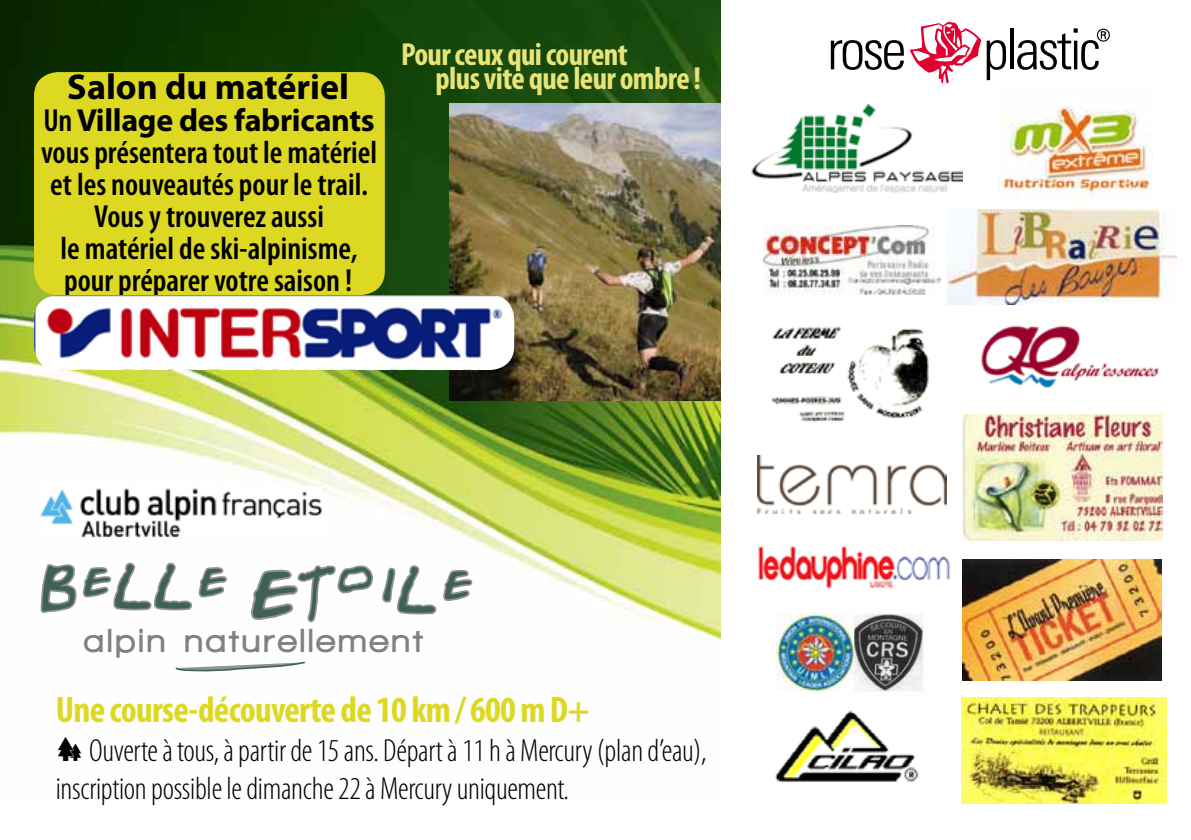
<style>
.page{position:relative;width:1191px;height:840px;background:#fff}
.page>*{position:absolute;margin:0;border:0;box-sizing:border-box;transform-origin:0 0}
.t1{font:88px "Gregor Miller's Friends Font Regular";color:#406252}
.t2{font:52.8px "Gregor Miller's Friends Font Regular";color:#406252}
.t3{font:51.2px "Gregor Miller's Friends Font Regular";color:#406252}
.t4{font:48px "Pictogramz by marioz";color:#000}
.t5{font:700 condensed 37px "Myriad Pro";letter-spacing:-.02em;color:#ddd922}
.t6{font:700 36px "Myriad Pro";color:#000}
.t7{font:900 34px "Walkway";letter-spacing:.11em;color:#808183}
.t8{font:600 condensed 32px/32px "Myriad Pro";color:#000;text-align:center}
.t9{font:300 condensed 32px/38.4px "Myriad Pro";letter-spacing:-.01em;color:#000}
.t10{font:700 condensed 32px/24px "Myriad Pro";letter-spacing:-.02em;color:#e8e478}
.s1{font-weight:700;font-stretch:normal}
</style>
<div class="page">
<img style="left:0;top:0;width:720px;height:672px">
<svg style="left:39px;top:560px;width:191px;height:53px"></svg>
<svg style="left:174px;top:660px;width:133px;height:11px"></svg>
<svg style="left:249px;top:562px;width:226px;height:62px"></svg>
<img style="left:963px;top:559px;width:198px;height:120px">
<img style="left:998px;top:107px;width:154px;height:93px">
<img style="left:948px;top:209px;width:228px;height:95px">
<img style="left:758px;top:546px;width:192px;height:43px">
<img style="left:961px;top:697px;width:205px;height:105px">
<img style="left:775px;top:710px;width:144px;height:72px">
<img style="left:763px;top:225px;width:177px;height:70px">
<img style="left:757px;top:455px;width:189px;height:58px">
<img style="left:853px;top:614px;width:71px;height:78px">
<img style="left:776px;top:613px;width:77px;height:77px">
<img style="left:772px;top:326px;width:157px;height:96px">
<img style="left:981px;top:325px;width:178px;height:63px">
<svg style="left:831px;top:40px;width:73px;height:30px"></svg>
<svg style="left:910px;top:22px;width:96px;height:62px"></svg>
<hr style="left:1010px;top:28px;width:3px;height:41px;background:#000">
<svg style="left:1017px;top:28px;width:92px;height:42px"></svg>
<img style="left:751px;top:104px;width:212px;height:88px">
<div style="left:34px;top:72px;width:351px;height:223px;background:#ddd922;border-radius:24px"></div>
<img style="left:40px;top:485px;width:283px;height:52px">
<img style="left:449px;top:103px;width:271px;height:297px">
<img style="left:34px;top:295px;width:480px;height:75px">
<img style="left:963px;top:414px;width:199px;height:126px">
<p class="t6" style="left:67px;top:63px;width:283px">Salon du matériel</p>
<p class="t8" style="left:41px;top:105px;width:337px">Un <span class="s1">Village des fabricants </span>vous présentera tout le matériel et les nouveautés pour le trail.<br>Vous y trouverez aussi<br>le matériel de ski-alpinisme, pour préparer votre saison !</p>
<p class="t10" style="left:435px;top:41px;width:267px;text-indent:-35px">Pour ceux qui courent<br>plus vite que leur ombre !</p>
<h3 class="t3" style="left:38px;top:574px;width:190px">belle</h3>
<h2 class="t2" style="left:297px;top:577px;width:177px">toile</h2>
<p class="t7" style="left:85px;top:622px;width:339px">alpin naturellement</p>
<h1 class="t1" style="left:239px;top:581px;width:61px">e</h1>
<p class="t5" style="left:56px;top:686px;width:535px">Une course-découverte de 10 km / 600 m D+</p>
<h3 class="t4" style="left:56px;top:715px;width:29px">c</h3>
<p class="t9" style="left:56px;top:731px;width:652px;text-indent:33px">Ouverte à tous, à partir de 15 ans. Départ à 11 h à Mercury (plan d’eau), inscription possible le dimanche 22 à Mercury uniquement.</p>
</div>
